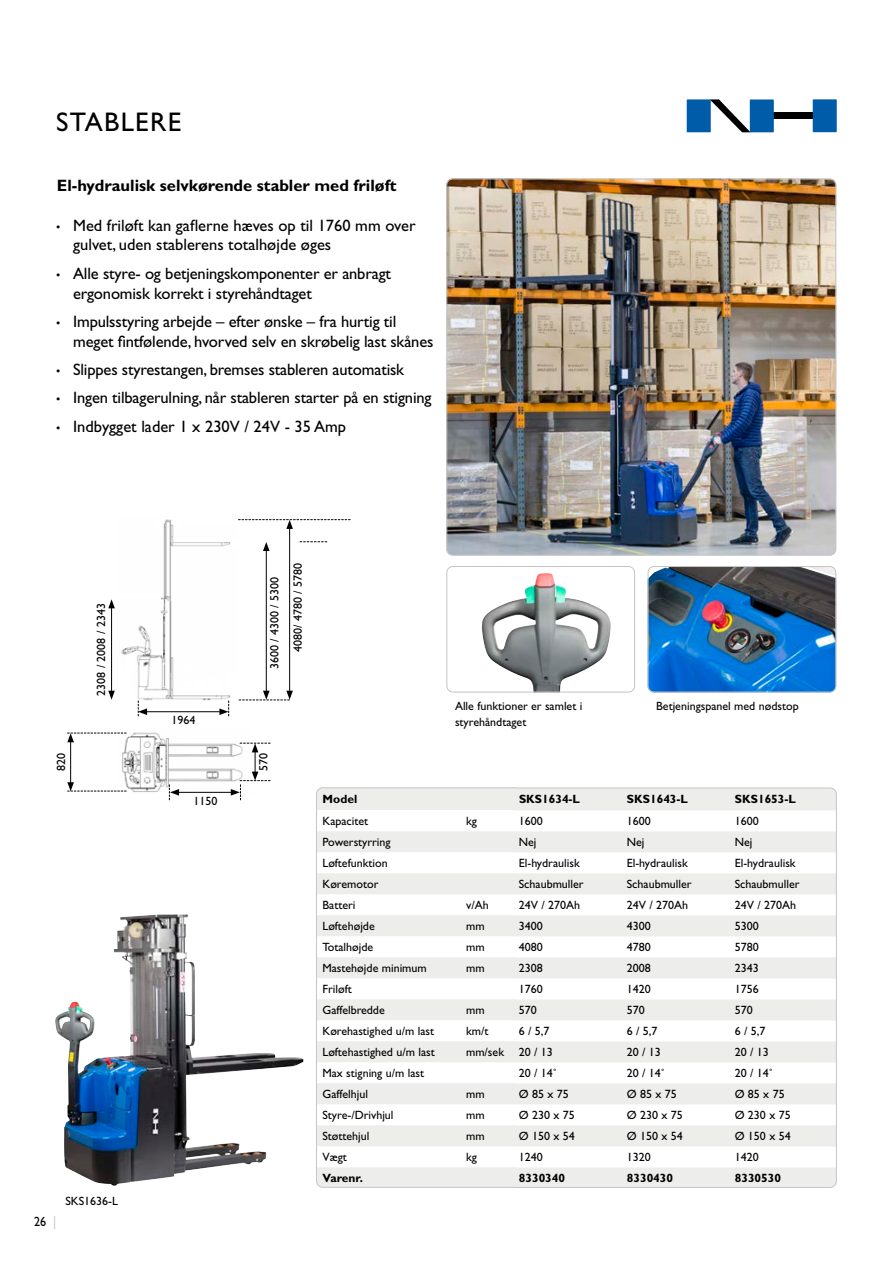
<style>
.page{position:relative;width:893px;height:1263px;background:#fff}
.page>*{position:absolute;margin:0;border:0;box-sizing:border-box;transform-origin:0 0}
.t1{font:27px "Gill Sans";letter-spacing:.05em;color:#000}
.t2{font:16.5px/19.8px "Gill Sans";letter-spacing:-.01em;color:#000}
.t3{font:700 16.5px "Gill Sans";color:#000}
.t4{font:13.5px "Gill Sans";color:#000;scale:.9 1}
.t5{font:12px/21px "Gill Sans";color:#000}
.t6{font:700 12px "Gill Sans";color:#000}
.s1{font-size:12px}
.s2{color:#c5c5c5}
</style>
<div class="page">
<img style="left:116px;top:732px;width:137px;height:62px">
<hr style="left:145px;top:711px;width:77px;height:1px;background:#000">
<hr style="left:177px;top:792px;width:56px;height:1px;background:#000">
<hr style="left:111px;top:606px;width:1px;height:87px;background:#000">
<svg style="left:108px;top:691px;width:7px;height:9px"></svg>
<svg style="left:108px;top:599px;width:7px;height:9px"></svg>
<hr style="left:70px;top:740px;width:1px;height:45px;background:#000">
<hr style="left:266px;top:549px;width:1px;height:144px;background:#000">
<svg style="left:263px;top:542px;width:7px;height:9px"></svg>
<hr style="left:289px;top:526px;width:1px;height:167px;background:#000">
<svg style="left:300px;top:541px;width:27px;height:1px"></svg>
<svg style="left:67px;top:782px;width:59px;height:10px"></svg>
<svg style="left:67px;top:733px;width:59px;height:9px"></svg>
<svg style="left:169px;top:785px;width:10px;height:15px"></svg>
<svg style="left:231px;top:743px;width:39px;height:57px"></svg>
<svg style="left:238px;top:519px;width:112px;height:10px"></svg>
<img style="left:121px;top:519px;width:110px;height:186px">
<svg style="left:138px;top:701px;width:9px;height:15px"></svg>
<svg style="left:219px;top:691px;width:74px;height:25px"></svg>
<svg style="left:687px;top:99px;width:150px;height:33px"></svg>
<img style="left:648px;top:566px;width:188px;height:126px">
<div style="left:648px;top:566px;width:188px;height:126px;border:1px solid #c5c5c5;border-radius:6px"></div>
<img style="left:482px;top:573px;width:129px;height:117px">
<div style="left:446px;top:566px;width:189px;height:126px;border:1px solid #c5c5c5;border-radius:6px"></div>
<img style="left:446px;top:179px;width:390px;height:376px">
<div style="left:446px;top:179px;width:390px;height:376px;border:1px solid #c5c5c5;border-radius:6px"></div>
<img style="left:55px;top:914px;width:118px;height:272px">
<svg style="left:516px;top:787px;width:321px;height:401px"></svg>
<svg style="left:316px;top:787px;width:200px;height:401px"></svg>
<h1 class="t1" style="left:56px;top:106px;width:127px">STABLERE</h1>
<h2 class="t3" style="left:57px;top:176px;width:341px">El-hydraulisk selvkørende stabler med friløft</h2>
<h2 class="t2" style="left:73px;top:215px;width:344px;text-indent:-17px"><span class="s1">•</span> Med friløft kan gaflerne hæves op til 1760 mm over gulvet, uden stablerens totalhøjde øges</h2>
<h2 class="t2" style="left:73px;top:263px;width:319px;text-indent:-17px"><span class="s1">•</span> Alle styre- og betjeningskomponenter er anbragt ergonomisk korrekt i styrehåndtaget</h2>
<h2 class="t2" style="left:73px;top:311px;width:362px;text-indent:-17px"><span class="s1">•</span> Impulsstyring arbejde – efter ønske – fra hurtig til meget fintfølende, hvorved selv en skrøbelig last skånes</h2>
<h2 class="t2" style="left:56px;top:360px;width:350px"><span class="s1">•</span> Slippes styrestangen, bremses stableren automatisk</h2>
<h2 class="t2" style="left:56px;top:388px;width:377px"><span class="s1">•</span> Ingen tilbagerulning, når stableren starter på en stigning</h2>
<h2 class="t2" style="left:56px;top:416px;width:291px"><span class="s1">•</span> Indbygget lader 1 x 230V / 24V - 35 Amp</h2>
<p class="t5" style="left:91px;top:695px;width:94px;rotate:-90deg">2308 / 2008 / 2343</p>
<p class="t5" style="left:171px;top:709px;width:26px">1964</p>
<p class="t5" style="left:263px;top:652px;width:90px;line-height:23.4px;text-indent:-17px;rotate:-90deg">3600 / 4300 / 5300<br>4080/ 4780 / 5780</p>
<p class="t5" style="left:51px;top:771px;width:19px;rotate:-90deg">820</p>
<p class="t5" style="left:253px;top:771px;width:19px;rotate:-90deg">570</p>
<p class="t5" style="left:193px;top:790px;width:25px">1150</p>
<p class="t4" style="left:34px;top:1213px;width:26px">26 <span class="s2">|</span></p>
<p class="t5" style="left:65px;top:1191px;width:54px">SKS1636-L</p>
<p class="t5" style="left:455px;top:698px;width:129px;line-height:16.5px">Alle funktioner er samlet i styrehåndtaget</p>
<p class="t5" style="left:656px;top:695px;width:144px">Betjeningspanel med nødstop</p>
<p class="t6" style="left:323px;top:792px;width:36px">Model</p>
<p class="t5" style="left:322px;top:811px;width:47px">Kapacitet</p>
<p class="t5" style="left:466px;top:811px;width:12px">kg</p>
<p class="t5" style="left:322px;top:832px;width:70px">Powerstyrring<br>Løftefunktion<br>Køremotor<br>Batteri</p>
<p class="t5" style="left:466px;top:895px;width:24px">v/Ah</p>
<p class="t5" style="left:322px;top:916px;width:54px">Løftehøjde</p>
<p class="t5" style="left:466px;top:916px;width:20px">mm</p>
<p class="t5" style="left:322px;top:937px;width:52px">Totalhøjde</p>
<p class="t5" style="left:466px;top:937px;width:20px">mm</p>
<p class="t5" style="left:322px;top:958px;width:106px">Mastehøjde minimum</p>
<p class="t5" style="left:466px;top:958px;width:20px">mm</p>
<p class="t5" style="left:322px;top:979px;width:64px">Friløft<br>Gaffelbredde</p>
<p class="t5" style="left:466px;top:1000px;width:20px">mm</p>
<p class="t5" style="left:322px;top:1021px;width:113px">Kørehastighed u/m last</p>
<p class="t5" style="left:466px;top:1021px;width:24px">km/t</p>
<p class="t5" style="left:322px;top:1042px;width:114px">Løftehastighed u/m last</p>
<p class="t5" style="left:466px;top:1042px;width:39px">mm/sek</p>
<p class="t5" style="left:322px;top:1063px;width:103px">Max stigning u/m last<br>Gaffelhjul</p>
<p class="t5" style="left:466px;top:1084px;width:20px">mm</p>
<p class="t5" style="left:322px;top:1105px;width:73px">Styre-/Drivhjul</p>
<p class="t5" style="left:466px;top:1105px;width:20px">mm</p>
<p class="t5" style="left:322px;top:1126px;width:49px">Støttehjul</p>
<p class="t5" style="left:466px;top:1126px;width:20px">mm</p>
<p class="t5" style="left:322px;top:1147px;width:26px">Vægt</p>
<p class="t5" style="left:466px;top:1147px;width:12px">kg</p>
<p class="t6" style="left:322px;top:1171px;width:42px">Varenr.</p>
<p class="t6" style="left:519px;top:792px;width:62px">SKS1634-L</p>
<p class="t6" style="left:627px;top:792px;width:62px">SKS1643-L</p>
<p class="t6" style="left:735px;top:792px;width:62px">SKS1653-L</p>
<p class="t5" style="left:519px;top:811px;width:25px">1600</p>
<p class="t5" style="left:627px;top:811px;width:25px">1600</p>
<p class="t5" style="left:735px;top:811px;width:25px">1600</p>
<p class="t5" style="left:519px;top:832px;width:19px">Nej</p>
<p class="t5" style="left:627px;top:832px;width:19px">Nej</p>
<p class="t5" style="left:735px;top:832px;width:19px">Nej</p>
<p class="t5" style="left:519px;top:853px;width:62px">El-hydraulisk</p>
<p class="t5" style="left:627px;top:853px;width:62px">El-hydraulisk</p>
<p class="t5" style="left:735px;top:853px;width:62px">El-hydraulisk</p>
<p class="t5" style="left:519px;top:874px;width:66px">Schaubmuller</p>
<p class="t5" style="left:627px;top:874px;width:66px">Schaubmuller</p>
<p class="t5" style="left:735px;top:874px;width:66px">Schaubmuller</p>
<p class="t5" style="left:519px;top:895px;width:63px">24V / 270Ah</p>
<p class="t5" style="left:627px;top:895px;width:63px">24V / 270Ah</p>
<p class="t5" style="left:735px;top:895px;width:63px">24V / 270Ah</p>
<p class="t5" style="left:519px;top:916px;width:25px">3400</p>
<p class="t5" style="left:627px;top:916px;width:25px">4300</p>
<p class="t5" style="left:735px;top:916px;width:25px">5300</p>
<p class="t5" style="left:519px;top:937px;width:25px">4080</p>
<p class="t5" style="left:627px;top:937px;width:25px">4780</p>
<p class="t5" style="left:735px;top:937px;width:25px">5780</p>
<p class="t5" style="left:519px;top:958px;width:25px">2308</p>
<p class="t5" style="left:627px;top:958px;width:25px">2008</p>
<p class="t5" style="left:735px;top:958px;width:25px">2343</p>
<p class="t5" style="left:519px;top:979px;width:25px">1760</p>
<p class="t5" style="left:627px;top:979px;width:25px">1420</p>
<p class="t5" style="left:735px;top:979px;width:25px">1756</p>
<p class="t5" style="left:519px;top:1000px;width:19px">570</p>
<p class="t5" style="left:627px;top:1000px;width:19px">570</p>
<p class="t5" style="left:735px;top:1000px;width:19px">570</p>
<p class="t5" style="left:519px;top:1021px;width:32px">6 / 5,7</p>
<p class="t5" style="left:627px;top:1021px;width:32px">6 / 5,7</p>
<p class="t5" style="left:735px;top:1021px;width:32px">6 / 5,7</p>
<p class="t5" style="left:519px;top:1042px;width:36px">20 / 13</p>
<p class="t5" style="left:627px;top:1042px;width:36px">20 / 13</p>
<p class="t5" style="left:735px;top:1042px;width:36px">20 / 13</p>
<p class="t5" style="left:519px;top:1063px;width:40px">20 / 14˚</p>
<p class="t5" style="left:627px;top:1063px;width:40px">20 / 14˚</p>
<p class="t5" style="left:735px;top:1063px;width:40px">20 / 14˚</p>
<p class="t5" style="left:519px;top:1084px;width:51px">Ø 85 x 75</p>
<p class="t5" style="left:627px;top:1084px;width:51px">Ø 85 x 75</p>
<p class="t5" style="left:735px;top:1084px;width:51px">Ø 85 x 75</p>
<p class="t5" style="left:519px;top:1105px;width:57px">Ø 230 x 75</p>
<p class="t5" style="left:627px;top:1105px;width:57px">Ø 230 x 75</p>
<p class="t5" style="left:735px;top:1105px;width:57px">Ø 230 x 75</p>
<p class="t5" style="left:519px;top:1126px;width:57px">Ø 150 x 54</p>
<p class="t5" style="left:627px;top:1126px;width:57px">Ø 150 x 54</p>
<p class="t5" style="left:735px;top:1126px;width:57px">Ø 150 x 54</p>
<p class="t5" style="left:519px;top:1147px;width:25px">1240</p>
<p class="t5" style="left:627px;top:1147px;width:25px">1320</p>
<p class="t5" style="left:735px;top:1147px;width:25px">1420</p>
<p class="t6" style="left:519px;top:1171px;width:48px">8330340</p>
<p class="t6" style="left:627px;top:1171px;width:48px">8330430</p>
<p class="t6" style="left:735px;top:1171px;width:48px">8330530</p>
</div>
